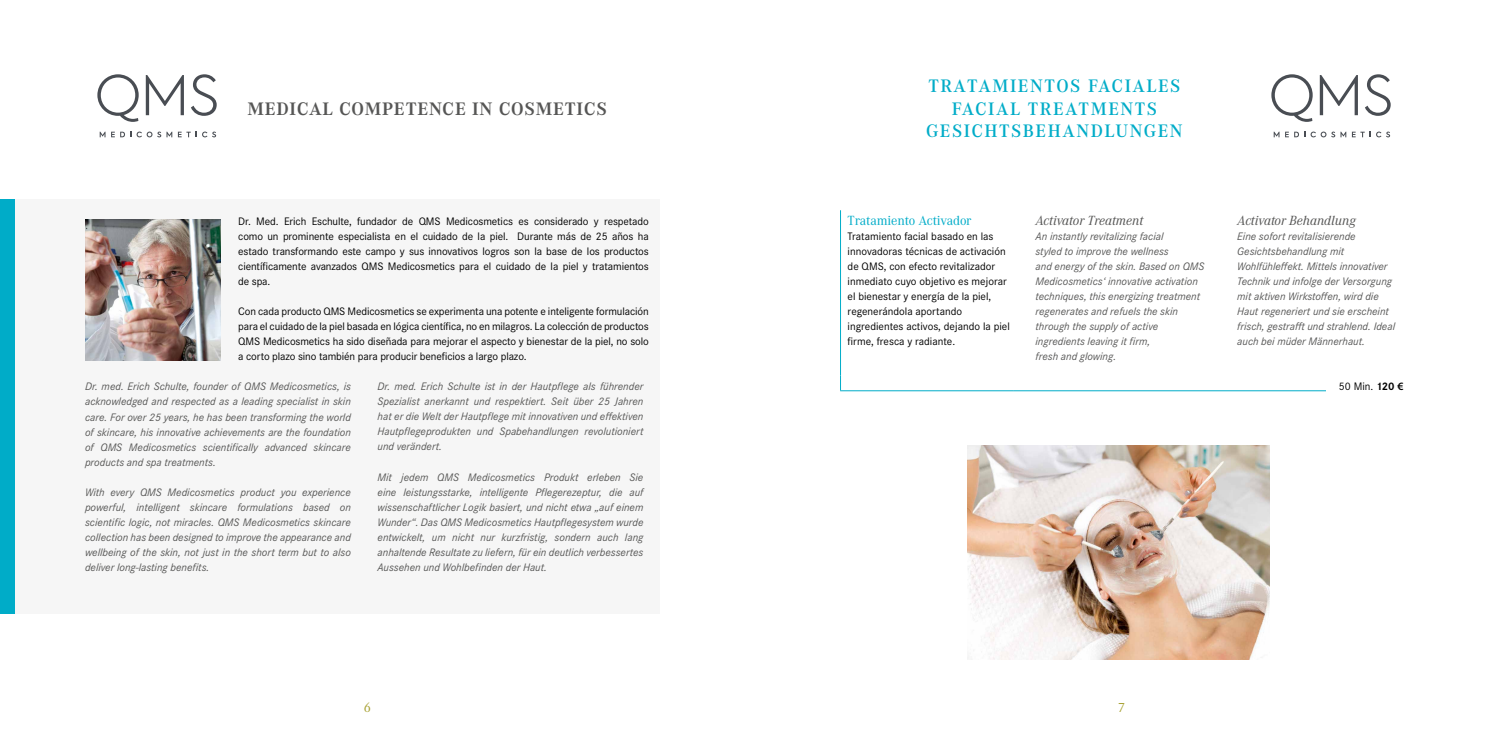
<style>
.page{position:relative;width:1489px;height:745px;background:#fff}
.page>*{position:absolute;margin:0;border:0;box-sizing:border-box;transform-origin:0 0}
.t1{font:600 18.75px/22.5px "Corporate A";letter-spacing:.08em;color:#00acc8;text-align:center}
.t2{font:700 18.75px "Corporate A";letter-spacing:.04em;color:#565655}
.t3{font:italic 13.75px "Corporate A";color:#565655}
.t4{font:13.75px "Corporate A";letter-spacing:-.01em;color:#00acc8}
.t5{font:13.75px "Corporate A";color:#a7a132}
.t6{font:italic 11.25px/15px "Corporate S";color:#565655;text-align:justify}
.t7{font:11.25px/15px "Corporate S";color:#000;text-align:justify}
.s1{font-weight:700}
.s2{font-family:"Myriad Pro";font-weight:600}
</style>
<div class="page">
<img style="left:967px;top:445px;width:302px;height:213px">
<hr style="left:840px;top:210px;width:1px;height:165px;background:#00acc8">
<svg style="left:840px;top:375px;width:1px;height:15px"></svg>
<hr style="left:840px;top:390px;width:173px;height:1px;background:#00acc8">
<hr style="left:1013px;top:390px;width:370px;height:1px;background:#00acc8">
<div style="left:1326px;top:375px;width:77px;height:24px;background:#fff"></div>
<svg style="left:1271px;top:74px;width:41px;height:48px"></svg>
<svg style="left:1319px;top:75px;width:38px;height:40px"></svg>
<svg style="left:1365px;top:74px;width:25px;height:42px"></svg>
<svg style="left:1273px;top:132px;width:25px;height:5px"></svg>
<svg style="left:1304px;top:131px;width:85px;height:6px"></svg>
<div style="left:0;top:199px;width:659px;height:413px;background:#f6f6f6"></div>
<div style="left:0;top:199px;width:14px;height:413px;background:#00acc8"></div>
<img style="left:85px;top:219px;width:135px;height:141px">
<svg style="left:97px;top:74px;width:42px;height:48px"></svg>
<svg style="left:146px;top:75px;width:38px;height:40px"></svg>
<svg style="left:191px;top:74px;width:26px;height:42px"></svg>
<svg style="left:100px;top:132px;width:5px;height:5px"></svg>
<svg style="left:111px;top:132px;width:20px;height:5px"></svg>
<svg style="left:137px;top:131px;width:35px;height:6px"></svg>
<svg style="left:178px;top:131px;width:38px;height:6px"></svg>
<h1 class="t2" style="left:247px;top:98px;width:361px">MEDICAL COMPETENCE IN COSMETICS</h1>
<p class="t7" style="left:238px;top:214px;width:412px">Dr. Med. Erich Eschulte, fundador de QMS Medicosmetics es considerado y respetado como un prominente especialista en el cuidado de la piel. Durante más de 25 años ha estado transformando este campo y sus innovativos logros son la base de los productos científicamente avanzados QMS Medicosmetics para el cuidado de la piel y tratamientos de spa.</p>
<p class="t7" style="left:238px;top:304px;width:412px">Con cada producto QMS Medicosmetics se experimenta una potente e inteligente formulación para el cuidado de la piel basada en lógica científica, no en milagros. La colección de productos QMS Medicosmetics ha sido diseñada para mejorar el aspecto y bienestar de la piel, no solo a corto plazo sino también para producir beneficios a largo plazo.</p>
<p class="t6" style="left:85px;top:378px;width:267px">Dr. med. Erich Schulte, founder of QMS Medicosmetics, is acknowledged and respected as a leading specialist in skin care. For over 25 years, he has been transforming the world of skincare, his innovative achievements are the foundation of QMS Medicosmetics scientifically advanced skincare products and spa treatments.</p>
<p class="t6" style="left:85px;top:483px;width:267px">With every QMS Medicosmetics product you experience powerful, intelligent skincare formulations based on scientific logic, not miracles. QMS Medicosmetics skincare collection has been designed to improve the appearance and wellbeing of the skin, not just in the short term but to also deliver long-lasting benefits.</p>
<p class="t6" style="left:377px;top:378px;width:267px">Dr. med. Erich Schulte ist in der Hautpflege als führender Spezialist anerkannt und respektiert. Seit über 25 Jahren hat er die Welt der Hautpflege mit innovativen und effektiven Hautpflegeprodukten und Spabehandlungen revolutioniert und verändert.</p>
<p class="t6" style="left:377px;top:468px;width:267px">Mit jedem QMS Medicosmetics Produkt erleben Sie eine leistungsstarke, intelligente Pflegerezeptur, die auf wissenschaftlicher Logik basiert, und nicht etwa „auf einem Wunder“. Das QMS Medicosmetics Hautpflegesystem wurde entwickelt, um nicht nur kurzfristig, sondern auch lang anhaltende Resultate zu liefern, für ein deutlich verbessertes Aussehen und Wohlbefinden der Haut.</p>
<h1 class="t1" style="left:926px;top:75px;width:258px">TRATAMIENTOS FACIALES<br>FACIAL TREATMENTS<br>GESICHTSBEHANDLUNGEN</h1>
<p class="t4" style="left:847px;top:213px;width:125px">Tratamiento Activador</p>
<p class="t7" style="left:847px;top:229px;width:164px;text-align:left">Tratamiento facial basado en las innovadoras técnicas de activación de QMS, con efecto revitalizador inmediato cuyo objetivo es mejorar el bienestar y energía de la piel, regenerándola aportando ingredientes activos, dejando la piel firme, fresca y radiante.</p>
<p class="t3" style="left:1035px;top:213px;width:109px">Activator Treatment</p>
<p class="t6" style="left:1035px;top:228px;width:170px;text-align:left">An instantly revitalizing facial<br>styled to improve the wellness<br>and energy of the skin. Based on QMS<br>Medicosmetics‘ innovative activation techniques, this energizing treatment regenerates and refuels the skin through the supply of active ingredients leaving it firm,<br>fresh and glowing.</p>
<p class="t3" style="left:1237px;top:213px;width:120px">Activator Behandlung</p>
<p class="t6" style="left:1237px;top:228px;width:159px;text-align:left">Eine sofort revitalisierende Gesichtsbehandlung mit Wohlfühleffekt. Mittels innovativer Technik und infolge der Versorgung mit aktiven Wirkstoffen, wird die Haut regeneriert und sie erscheint frisch, gestrafft und strahlend. Ideal auch bei müder Männerhaut.</p>
<p class="t7" style="left:1338px;top:379px;width:66px">50 Min. <span class="s1">120</span> <span class="s2">€</span></p>
<p class="t5" style="left:363px;top:699px;width:9px">6</p>
<p class="t5" style="left:1118px;top:699px;width:9px">7</p>
</div>
